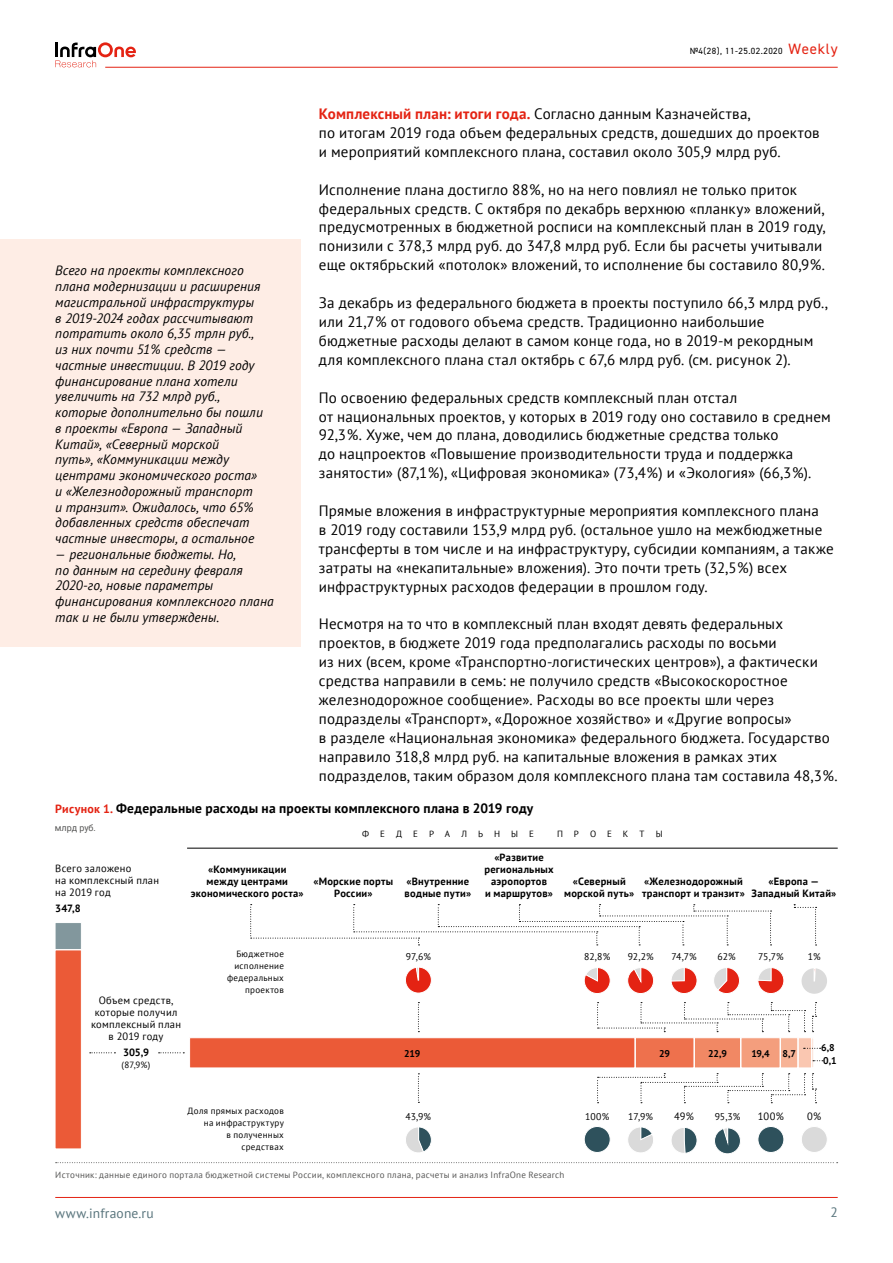
<style>
.page{position:relative;width:893px;height:1263px;background:#fff}
.page>*{position:absolute;margin:0;border:0;box-sizing:border-box;transform-origin:0 0}
.t1{font:15px/18.9px "PT Sans";letter-spacing:.015em;color:#000}
.t2{font:italic 13.5px/15.8px "PT Sans";letter-spacing:.005em;color:#000}
.t3{font:700 13.5px "PT Sans";letter-spacing:.015em;color:#000}
.t4{font:13.5px "PT Sans";letter-spacing:.015em;color:#58747c}
.t5{font:700 10.5px/12px "PT Sans";letter-spacing:.025em;color:#000;text-align:center}
.t6{font:10.5px/12px "PT Sans";letter-spacing:.025em;color:#000}
.t7{font:9.75px "PT Sans";letter-spacing:-.005em;color:#000}
.t8{font:700 9.75px "PT Sans";letter-spacing:-.01em;color:#000}
.t9{font:9px/12px "PT Sans";letter-spacing:.035em;color:#000;text-align:right}
.t10{font:9px "PT Sans";letter-spacing:.03em;color:#575756}
.t11{font:9px "DIN2014";letter-spacing:.05em;color:#000}
.t12{font:9px "Roboto";color:#575756}
.t13{font:9px "PT Sans";letter-spacing:1.23em;color:#000}
.s1{font-size:15px;color:#e42313}
.s2{font-weight:700;color:#e42313}
.s3{font-size:12px;color:#e42313}
</style>
<div class="page">
<svg style="left:55px;top:42px;width:81px;height:25px"></svg>
<div style="left:0;top:240px;width:301px;height:407px;background:#feede5"></div>
<hr style="left:187px;top:848px;width:651px;height:1px;background:#000">
<svg style="left:55px;top:904px;width:783px;height:260px"></svg>
<hr style="left:55px;top:1197px;width:783px;height:1px;background:#e42313">
<hr style="left:105px;top:67px;width:733px;height:1px;background:#e42313">
<p class="t2" style="left:55px;top:262px;width:209px">Всего на проекты комплексного плана модернизации и расширения магистральной инфраструктуры в 2019‑2024 годах рассчитывают потратить около 6,35 трлн руб., из них почти 51% средств — частные инвестиции. В 2019 году финансирование плана хотели увеличить на 732 млрд руб., которые дополнительно бы пошли в проекты «Европа — Западный<br>Китай», «Северный морской<br>путь», «Коммуникации между центрами экономического роста» и «Железнодорожный транспорт и транзит». Ожидалось, что 65% добавленных средств обеспечат частные инвесторы, а остальное</p>
<p class="t2" style="left:55px;top:546px;width:220px">— региональные бюджеты. Но,<br>по данным на середину февраля<br>2020‑го, новые параметры финансирования комплексного плана так и не были утверждены.</p>
<p class="t11" style="left:690px;top:45px;width:150px">№4(28), 11-25.02.2020 <span class="s1">Weekly</span></p>
<p class="t1" style="left:319px;top:104px;width:502px"><span class="s2">Комплексный план: итоги года.</span> Согласно данным Казначейства,<br>по итогам 2019 года объем федеральных средств, дошедших до проектов и мероприятий комплексного плана, составил около 305,9 млрд руб.</p>
<p class="t1" style="left:319px;top:180px;width:508px">Исполнение плана достигло 88%, но на него повлиял не только приток федеральных средств. С октября по декабрь верхнюю «планку» вложений, предусмотренных в бюджетной росписи на комплексный план в 2019 году, понизили с 378,3 млрд руб. до 347,8 млрд руб. Если бы расчеты учитывали еще октябрьский «потолок» вложений, то исполнение бы составило 80,9%.</p>
<p class="t1" style="left:319px;top:293px;width:510px">За декабрь из федерального бюджета в проекты поступило 66,3 млрд руб., или 21,7% от годового объема средств. Традиционно наибольшие бюджетные расходы делают в самом конце года, но в 2019‑м рекордным для комплексного плана стал октябрь с 67,6 млрд руб. (см. рисунок 2).</p>
<p class="t1" style="left:319px;top:387px;width:513px">По освоению федеральных средств комплексный план отстал<br>от национальных проектов, у которых в 2019 году оно составило в среднем 92,3%. Хуже, чем до плана, доводились бюджетные средства только<br>до нацпроектов «Повышение производительности труда и поддержка занятости» (87,1%), «Цифровая экономика» (73,4%) и «Экология» (66,3%).</p>
<p class="t1" style="left:319px;top:501px;width:516px">Прямые вложения в инфраструктурные мероприятия комплексного плана<br>в 2019 году составили 153,9 млрд руб. (остальное ушло на межбюджетные трансферты в том числе и на инфраструктуру, субсидии компаниям, а также затраты на «некапитальные» вложения). Это почти треть (32,5%) всех инфраструктурных расходов федерации в прошлом году.</p>
<p class="t1" style="left:319px;top:614px;width:520px">Несмотря на то что в комплексный план входят девять федеральных проектов, в бюджете 2019 года предполагались расходы по восьми<br>из них (всем, кроме «Транспортно-логистических центров»), а фактически средства направили в семь: не получило средств «Высокоскоростное железнодорожное сообщение». Расходы во все проекты шли через подразделы «Транспорт», «Дорожное хозяйство» и «Другие вопросы»<br>в разделе «Национальная экономика» федерального бюджета. Государство направило 318,8 млрд руб. на капитальные вложения в рамках этих подразделов, таким образом доля комплексного плана там составила 48,3%.</p>
<p class="t3" style="left:55px;top:799px;width:480px"><span class="s3">Рисунок 1.</span> Федеральные расходы на проекты комплексного плана в 2019 году</p>
<p class="t12" style="left:55px;top:822px;width:43px">млрд руб.</p>
<p class="t6" style="left:55px;top:862px;width:105px">Всего заложено<br>на комплексный план на 2019 год</p>
<p class="t5" style="left:55px;top:902px;width:27px">347,8</p>
<p class="t5" style="left:191px;top:863px;width:114px">«Коммуникации<br>между центрами экономического роста»</p>
<p class="t9" style="left:362px;top:827px;width:89px">ФЕДЕРА</p>
<p class="t9" style="left:462px;top:827px;width:74px">ЛЬНЫЕ</p>
<p class="t13" style="left:557px;top:828px;width:107px">ПРОЕКТЫ</p>
<p class="t5" style="left:313px;top:875px;width:81px">«Морские порты<br>России»</p>
<p class="t5" style="left:484px;top:851px;width:71px">«Развитие региональных аэропортов<br>и маршрутов»</p>
<p class="t5" style="left:564px;top:875px;width:72px">«Северный морской путь»</p>
<p class="t5" style="left:751px;top:875px;width:86px">«Европа —<br>Западный Китай»</p>
<p class="t5" style="left:405px;top:875px;width:68px;text-align:left">«Внутренние водные пути»</p>
<p class="t5" style="left:642px;top:875px;width:104px;text-align:left">«Железнодорожный транспорт и транзит»</p>
<p class="t6" style="left:91px;top:994px;width:91px;text-align:center">Объем средств, которые получил комплексный план в 2019 году</p>
<p class="t5" style="left:123px;top:1046px;width:28px">305,9</p>
<p class="t9" style="left:122px;top:1058px;width:30px">(87,9%)</p>
<p class="t9" style="left:227px;top:948px;width:58px">Бюджетное исполнение федеральных проектов</p>
<p class="t7" style="left:406px;top:950px;width:26px">97,6%</p>
<p class="t7" style="left:584px;top:950px;width:27px">82,8%</p>
<p class="t7" style="left:628px;top:950px;width:27px">92,2%</p>
<p class="t7" style="left:671px;top:950px;width:27px">74,7%</p>
<p class="t7" style="left:717px;top:950px;width:20px">62%</p>
<p class="t7" style="left:758px;top:950px;width:27px">75,7%</p>
<p class="t7" style="left:808px;top:950px;width:14px">1%</p>
<p class="t8" style="left:404px;top:1046px;width:18px">219</p>
<p class="t8" style="left:659px;top:1046px;width:13px">29</p>
<p class="t8" style="left:708px;top:1047px;width:20px">22,9</p>
<p class="t8" style="left:751px;top:1046px;width:20px">19,4</p>
<p class="t8" style="left:782px;top:1046px;width:15px">8,7</p>
<p class="t8" style="left:821px;top:1041px;width:15px">6,8</p>
<p class="t8" style="left:823px;top:1054px;width:15px">0,1</p>
<p class="t9" style="left:188px;top:1105px;width:98px">Доля прямых расходов на инфраструктуру<br>в полученных средствах</p>
<p class="t7" style="left:406px;top:1110px;width:27px">43,9%</p>
<p class="t7" style="left:585px;top:1110px;width:26px">100%</p>
<p class="t7" style="left:628px;top:1110px;width:26px">17,9%</p>
<p class="t6" style="left:674px;top:1110px;width:21px">49%</p>
<p class="t7" style="left:715px;top:1110px;width:27px">95,3%</p>
<p class="t6" style="left:758px;top:1110px;width:27px">100%</p>
<p class="t6" style="left:807px;top:1110px;width:16px">0%</p>
<p class="t10" style="left:55px;top:1169px;width:511px">Источник: данные единого портала бюджетной системы России, комплексного плана, расчеты и анализ InfraOne Research</p>
<p class="t4" style="left:55px;top:1204px;width:100px">www.infraone.ru</p>
<p class="t4" style="left:830px;top:1203px;width:9px">2</p>
</div>
